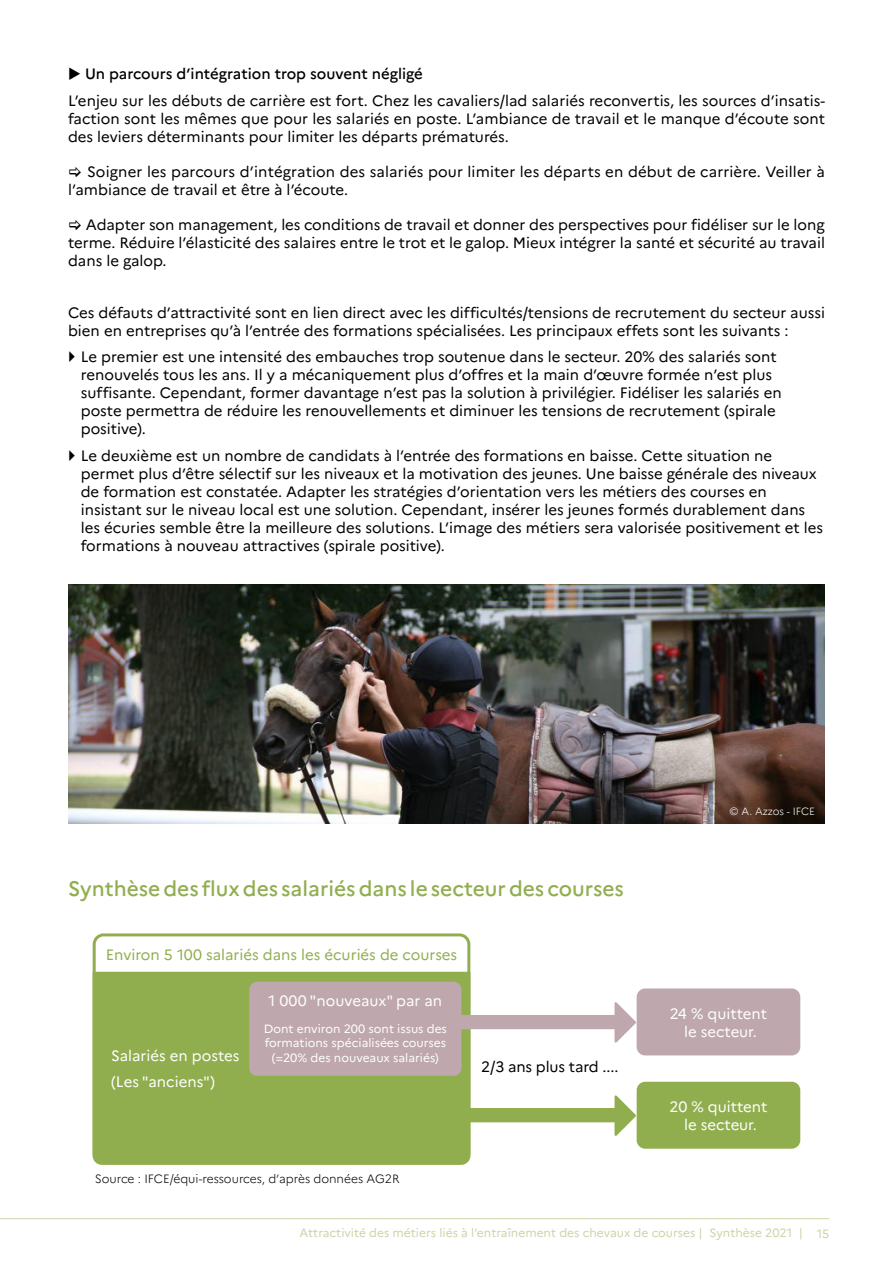
<style>
.page{position:relative;width:893px;height:1263px;background:#fff}
.page>*{position:absolute;margin:0;border:0;box-sizing:border-box;transform-origin:0 0}
.t1{font:500 21px "Marianne";color:#91ae4f}
.t2{font:15px/18px "Marianne";color:#000}
.t3{font:15px/18px "Marianne";color:#fff;text-align:center}
.t4{font:15px "Marianne";color:#91ae4f}
.t5{font:500 15px "Marianne";color:#000}
.t6{font:12px/14.4px "Marianne";color:#fff;text-align:center}
.t7{font:12px "Marianne";color:#c8d6a7}
.t8{font:300 12px "Marianne";color:#000}
.t9{font:300 10.5px "Marianne";letter-spacing:-.005em;color:#fff}
</style>
<div class="page">
<hr style="left:0;top:1218px;width:829px;height:1px;background:#c8d6a7">
<div style="left:93px;top:933px;width:377px;height:231px;border:3px solid #91ae4f;border-radius:9px"></div>
<div style="left:92px;top:971px;width:379px;height:194px;background:#91ae4f"></div>
<div style="left:249px;top:981px;width:213px;height:96px;background:#bea7ad;border-radius:9px"></div>
<div style="left:248px;top:980px;width:215px;height:97px;border:2px solid #91ae4f;border-radius:9px"></div>
<div style="left:451px;top:1015px;width:174px;height:14px;border:14px solid #bea7ad"></div>
<div style="left:445px;top:1108px;width:174px;height:14px;border:14px solid #91ae4f"></div>
<div style="left:637px;top:988px;width:163px;height:67px;background:#bea7ad;border-radius:9px"></div>
<div style="left:637px;top:1082px;width:163px;height:67px;background:#91ae4f;border-radius:9px"></div>
<svg style="left:612px;top:1093px;width:25px;height:47px"></svg>
<svg style="left:612px;top:1000px;width:25px;height:47px"></svg>
<img style="left:68px;top:585px;width:757px;height:238px">
<p class="t5" style="left:85px;top:65px;width:339px">Un parcours d’intégration trop souvent négligé</p>
<p class="t2" style="left:68px;top:91px;width:759px;text-align:justify">L’enjeu sur les débuts de carrière est fort. Chez les cavaliers/lad salariés reconvertis, les sources d’insatis&shy;faction sont les mêmes que pour les salariés en poste. L’ambiance de travail et le manque d’écoute sont des leviers déterminants pour limiter les départs prématurés.</p>
<p class="t2" style="left:68px;top:162px;width:758px;text-indent:19px">Soigner les parcours d’intégration des salariés pour limiter les départs en début de carrière. Veiller à l’ambiance de travail et être à l’écoute.</p>
<p class="t2" style="left:68px;top:215px;width:758px;text-align:justify;text-indent:18px">Adapter son management, les conditions de travail et donner des perspectives pour fidéliser sur le long terme. Réduire l’élasticité des salaires entre le trot et le galop. Mieux intégrer la santé et sécurité au travail dans le galop.</p>
<p class="t2" style="left:68px;top:303px;width:758px">Ces défauts d’attractivité sont en lien direct avec les difficultés/tensions de recrutement du secteur aussi bien en entreprises qu’à l’entrée des formations spécialisées. Les principaux effets sont les suivants :</p>
<p class="t2" style="left:81px;top:348px;width:702px">Le premier est une intensité des embauches trop soutenue dans le secteur. 20% des salariés sont renouvelés tous les ans. Il y a mécaniquement plus d’offres et la main d’œuvre formée n’est plus suffisante. Cependant, former davantage n’est pas la solution à privilégier. Fidéliser les salariés en poste permettra de réduire les renouvellements et diminuer les tensions de recrutement (spirale positive).</p>
<p class="t2" style="left:81px;top:446px;width:744px">Le deuxième est un nombre de candidats à l’entrée des formations en baisse. Cette situation ne permet plus d’être sélectif sur les niveaux et la motivation des jeunes. Une baisse générale des niveaux de formation est constatée. Adapter les stratégies d’orientation vers les métiers des courses en insistant sur le niveau local est une solution. Cependant, insérer les jeunes formés durablement dans les écuries semble être la meilleure des solutions. L’image des métiers sera valorisée positivement et les formations à nouveau attractives (spirale positive).</p>
<h1 class="t1" style="left:68px;top:876px;width:557px">Synthèse des flux des salariés dans le secteur des courses</h1>
<p class="t4" style="left:106px;top:945px;width:353px">Environ 5 100 salariés dans les écuriés de courses</p>
<p class="t3" style="left:111px;top:1042px;width:130px;line-height:26.5px;text-align:left">Salariés en postes (Les "anciens")</p>
<p class="t3" style="left:269px;top:991px;width:175px">1 000 "nouveaux" par an</p>
<p class="t6" style="left:264px;top:1021px;width:185px">Dont environ 200 sont issus des formations spécialisées courses (=20% des nouveaux salariés)</p>
<p class="t2" style="left:481px;top:1058px;width:139px">2/3 ans plus tard ....</p>
<p class="t8" style="left:95px;top:1171px;width:306px">Source : IFCE/équi-ressources, d’après données AG2R</p>
<p class="t9" style="left:729px;top:804px;width:87px">© A. Azzos - IFCE</p>
<p class="t3" style="left:670px;top:1004px;width:99px">24 % quittent le secteur.</p>
<p class="t3" style="left:669px;top:1097px;width:100px">20 % quittent le secteur.</p>
<p class="t7" style="left:300px;top:1225px;width:531px">Attractivité des métiers liés à l’entraînement des chevaux de courses | Synthèse 2021 | 15</p>
</div>
